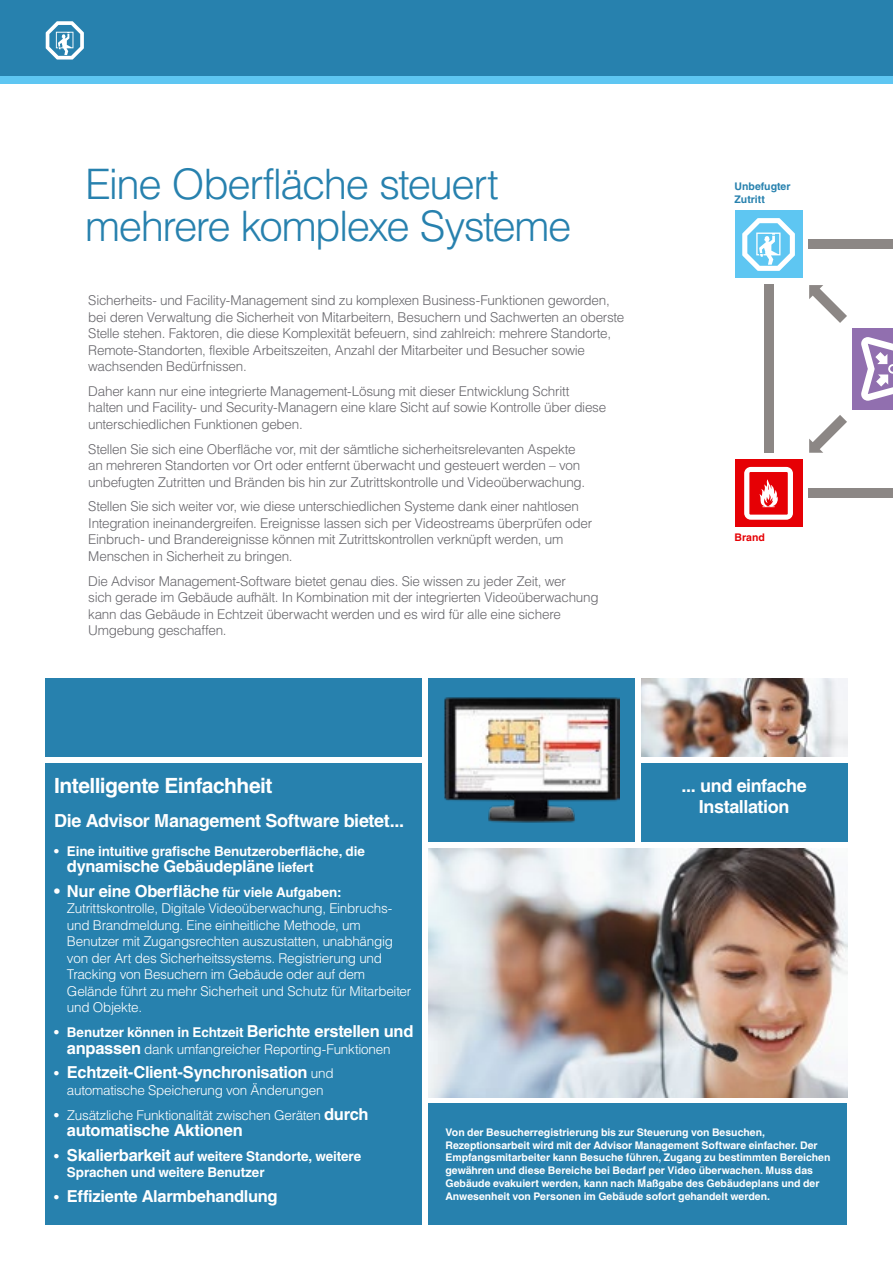
<style>
.page{position:relative;width:893px;height:1263px;background:#fff}
.page>*{position:absolute;margin:0;border:0;box-sizing:border-box;transform-origin:0 0}
.t1{font:300 42px/42px "Helvetica LT Std";letter-spacing:-.035em;color:#2781ae}
.t2{font:700 21px "Helvetica LT Std";letter-spacing:-.025em;color:#fff}
.t3{font:700 18px/21px "Helvetica LT Std";letter-spacing:-.025em;color:#fff;text-align:center}
.t4{font:700 16.5px "Helvetica LT Std";letter-spacing:-.02em;color:#fff}
.t5{font:300 13.5px/16.5px "Helvetica LT Std";letter-spacing:-.02em;color:#68676c}
.t6{font:300 13.5px/16.5px "Helvetica LT Std";letter-spacing:-.02em;color:#fff}
.t7{font:700 13.5px/16.5px "Helvetica LT Std";letter-spacing:-.01em;color:#fff}
.t8{font:700 10.5px/12.8px "Helvetica LT Std";color:#fff}
.t9{font:700 10.5px/12.8px "Helvetica LT Std";color:#2781ae}
.t10{font:700 10.5px "Helvetica LT Std";color:#e60005}
.s1{font-size:13.5px}
.s2{font-weight:700}
.s3{font-weight:700;font-size:16.5px}
.s4{font-weight:300;font-size:13.5px}
.s5{font-size:16.5px}
</style>
<div class="page">
<div style="left:0;top:0;width:893px;height:77px;background:#2781ae"></div>
<div style="left:0;top:77px;width:893px;height:7px;background:#5ec6f2"></div>
<svg style="left:46px;top:21px;width:38px;height:39px"></svg>
<img style="left:428px;top:848px;width:419px;height:249px">
<div style="left:735px;top:459px;width:68px;height:68px;background:#e60005"></div>
<svg style="left:744px;top:467px;width:49px;height:53px"></svg>
<div style="left:852px;top:328px;width:41px;height:82px;background:#916faf"></div>
<svg style="left:861px;top:337px;width:32px;height:64px"></svg>
<svg style="left:809px;top:415px;width:38px;height:38px"></svg>
<div style="left:808px;top:240px;width:85px;height:9px;background:#8c8785"></div>
<div style="left:764px;top:284px;width:9px;height:169px;background:#8c8785"></div>
<div style="left:808px;top:488px;width:85px;height:10px;background:#8c8785"></div>
<svg style="left:809px;top:285px;width:38px;height:38px"></svg>
<div style="left:735px;top:210px;width:68px;height:68px;background:#5ec6f2"></div>
<svg style="left:742px;top:218px;width:53px;height:53px"></svg>
<div style="left:428px;top:678px;width:207px;height:164px;background:#2781ae"></div>
<img style="left:444px;top:697px;width:175px;height:126px">
<div style="left:46px;top:678px;width:376px;height:79px;background:#2781ae"></div>
<img style="left:641px;top:678px;width:206px;height:79px">
<div style="left:46px;top:763px;width:376px;height:462px;background:#2781ae"></div>
<div style="left:641px;top:764px;width:206px;height:78px;background:#2781ae"></div>
<div style="left:428px;top:1103px;width:419px;height:122px;background:#2781ae"></div>
<h1 class="t1" style="left:85px;top:163px;width:488px">Eine Oberfläche steuert mehrere komplexe Systeme</h1>
<p class="t5" style="left:88px;top:292px;width:538px">Sicherheits- und Facility-Management sind zu komplexen Business-Funktionen geworden, bei deren Verwaltung die Sicherheit von Mitarbeitern, Besuchern und Sachwerten an oberste Stelle stehen. Faktoren, die diese Komplexität befeuern, sind zahlreich: mehrere Standorte, Remote-Standorten, flexible Arbeitszeiten, Anzahl der Mitarbeiter und Besucher sowie wachsenden Bedürfnissen.</p>
<p class="t5" style="left:88px;top:383px;width:520px">Daher kann nur eine integrierte Management-Lösung mit dieser Entwicklung Schritt halten und Facility- und Security-Managern eine klare Sicht auf sowie Kontrolle über diese unterschiedlichen Funktionen geben.</p>
<p class="t5" style="left:88px;top:441px;width:498px">Stellen Sie sich eine Oberfläche vor, mit der sämtliche sicherheitsrelevanten Aspekte an mehreren Standorten vor Ort oder entfernt überwacht und gesteuert werden – von unbefugten Zutritten und Bränden bis hin zur Zutrittskontrolle und Videoüberwachung.</p>
<p class="t5" style="left:88px;top:498px;width:505px">Stellen Sie sich weiter vor, wie diese unterschiedlichen Systeme dank einer nahtlosen Integration ineinandergreifen. Ereignisse lassen sich per Videostreams überprüfen oder Einbruch- und Brandereignisse können mit Zutrittskontrollen verknüpft werden, um Menschen in Sicherheit zu bringen.</p>
<p class="t5" style="left:88px;top:572px;width:512px">Die Advisor Management-Software bietet genau dies. Sie wissen zu jeder Zeit, wer<br>sich gerade im Gebäude aufhält. In Kombination mit der integrierten Videoüberwachung kann das Gebäude in Echtzeit überwacht werden und es wird für alle eine sichere Umgebung geschaffen.</p>
<p class="t9" style="left:735px;top:180px;width:57px">Unbefugter<br>Zutritt</p>
<p class="t10" style="left:735px;top:531px;width:32px">Brand</p>
<h2 class="t2" style="left:54px;top:773px;width:220px">Intelligente Einfachheit</h2>
<h3 class="t3" style="left:54px;top:809px;width:351px">Die Advisor Management Software bietet...</h3>
<p class="t7" style="left:54px;top:842px;width:312px">• Eine intuitive grafische Benutzeroberfläche, die</p>
<p class="t4" style="left:67px;top:856px;width:248px">dynamische Gebäudepläne <span class="s1">liefert</span></p>
<p class="t4" style="left:54px;top:881px;width:289px">• Nur eine Oberfläche <span class="s1">für viele Aufgaben:</span></p>
<p class="t6" style="left:67px;top:900px;width:346px">Zutrittskontrolle, Digitale Videoüberwachung, Einbruchs&shy;und Brandmeldung. Eine einheitliche Methode, um Benutzer mit Zugangsrechten auszustatten, unabhängig von der Art des Sicherheitssystems. Registrierung und Tracking von Besuchern im Gebäude oder auf dem Gelände führt zu mehr Sicherheit und Schutz für Mitarbeiter und Objekte.</p>
<p class="t6" style="left:67px;top:1024px;width:348px;text-indent:-13px"><span class="s2">• Benutzer können in Echtzeit</span> <span class="s3">Berichte erstellen und anpassen</span> dank umfangreicher Reporting-Funktionen</p>
<p class="t4" style="left:54px;top:1062px;width:281px"><span class="s1">•</span> Echtzeit-Client-Synchronisation <span class="s4">und</span></p>
<p class="t6" style="left:67px;top:1082px;width:258px">automatische Speicherung von Änderungen</p>
<p class="t6" style="left:54px;top:1106px;width:316px"><span class="s2">•</span> Zusätzliche Funktionalität zwischen Geräten <span class="s3">durch</span></p>
<p class="t4" style="left:67px;top:1120px;width:177px">automatische Aktionen</p>
<p class="t7" style="left:67px;top:1147px;width:296px;text-indent:-13px">• <span class="s5">Skalierbarkeit</span> auf weitere Standorte, weitere<br>Sprachen und weitere Benutzer</p>
<p class="t4" style="left:54px;top:1186px;width:225px"><span class="s1">•</span> Effiziente Alarmbehandlung</p>
<h3 class="t3" style="left:682px;top:774px;width:127px">... und einfache<br>Installation</h3>
<p class="t8" style="left:445px;top:1125px;width:387px">Von der Besucherregistrierung bis zur Steuerung von Besuchen, Rezeptionsarbeit wird mit der Advisor Management Software einfacher. Der Empfangsmitarbeiter kann Besuche führen, Zugang zu bestimmten Bereichen gewähren und diese Bereiche bei Bedarf per Video überwachen. Muss das Gebäude evakuiert werden, kann nach Maßgabe des Gebäudeplans und der Anwesenheit von Personen im Gebäude sofort gehandelt werden.</p>
</div>
